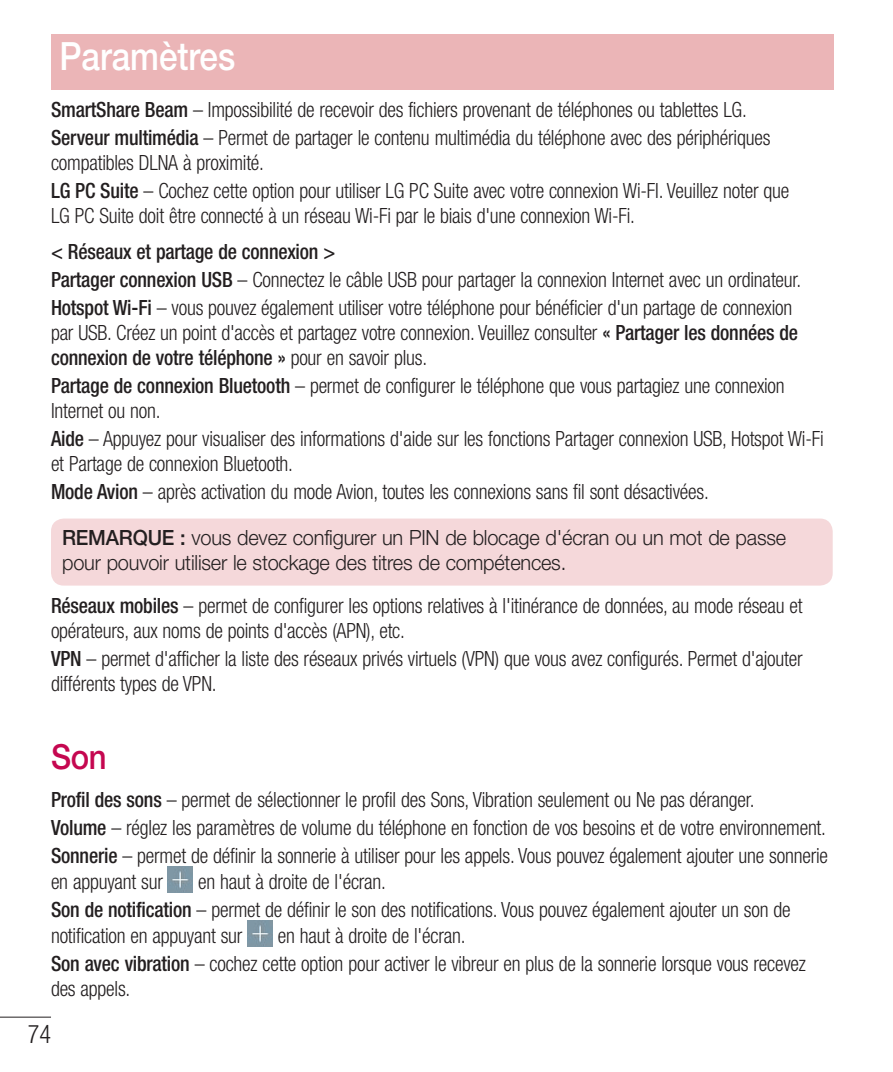
<style>
.page{position:relative;width:893px;height:1072px;background:#fff}
.page>*{position:absolute;margin:0;border:0;box-sizing:border-box;transform-origin:0 0}
.Head_01_Not_Contents{font:500 39px "Helvetica Neue LT Pro";color:#fff;scale:.85 1}
.M_head_02{font:500 34.5px "Helvetica Neue LT Pro";color:#c50750;scale:.9 1}
.t1{font:300 condensed 25.5px "Helvetica Neue LT Pro";color:#231f20;scale:.95 1}
.main{font:300 condensed 21px/25.2px "Helvetica Neue LT Pro";letter-spacing:-.01em;color:#231f20;scale:.95 1}
.t2{font:300 21px/25.2px "Helvetica Neue LT Pro";letter-spacing:-.01em;color:#231f20;scale:.95 1}
.main-2{font:500 condensed 21px "Helvetica Neue LT Pro";letter-spacing:-.01em;color:#231f20;scale:.95 1}
.s1{font-weight:500}
</style>
<div class="page">
<hr style="left:0;top:1016px;width:51px;height:1px;background:#231f20">
<div style="left:51px;top:518px;width:782px;height:67px;background:#f5d8da;border-radius:13px"></div>
<img style="left:168px;top:866px;width:25px;height:26px">
<img style="left:247px;top:920px;width:25px;height:26px">
<div style="left:51px;top:34px;width:782px;height:55px;background:#ebb5b7"></div>
<p class="Head_01_Not_Contents" style="left:60px;top:33px;width:208px">Paramètres</p>
<p class="main" style="left:51px;top:97px;width:734px"><span class="s1">SmartShare Beam</span> – Impossibilité de recevoir des fichiers provenant de téléphones ou tablettes LG.</p>
<p class="main" style="left:51px;top:125px;width:759px"><span class="s1">Serveur multimédia</span> – Permet de partager le contenu multimédia du téléphone avec des périphériques compatibles DLNA à proximité.</p>
<p class="main" style="left:51px;top:178px;width:778px"><span class="s1">LG PC Suite</span> – Cochez cette option pour utiliser LG PC Suite avec votre connexion Wi-FI. Veuillez noter que<br>LG PC Suite doit être connecté à un réseau Wi-Fi par le biais d'une connexion Wi-Fi.</p>
<p class="main-2" style="left:51px;top:239px;width:301px">&lt; Réseaux et partage de connexion &gt;</p>
<p class="main" style="left:51px;top:267px;width:791px"><span class="s1">Partager connexion USB</span> – Connectez le câble USB pour partager la connexion Internet avec un ordinateur.</p>
<p class="main" style="left:51px;top:295px;width:788px"><span class="s1">Hotspot Wi-Fi</span> – vous pouvez également utiliser votre téléphone pour bénéficier d'un partage de connexion par USB. Créez un point d'accès et partagez votre connexion. Veuillez consulter <span class="s1">« Partager les données de connexion de votre téléphone »</span> pour en savoir plus.</p>
<p class="main" style="left:51px;top:373px;width:774px"><span class="s1">Partage de connexion Bluetooth</span> – permet de configurer le téléphone que vous partagiez une connexion<br>Internet ou non.</p>
<p class="main" style="left:51px;top:426px;width:815px"><span class="s1">Aide</span> – Appuyez pour visualiser des informations d'aide sur les fonctions Partager connexion USB, Hotspot Wi-Fi et Partage de connexion Bluetooth.</p>
<p class="main" style="left:51px;top:479px;width:694px"><span class="s1">Mode Avion</span> – après activation du mode Avion, toutes les connexions sans fil sont désactivées.</p>
<p class="t2" style="left:62px;top:524px;width:764px"><span class="s1">REMARQUE :</span> vous devez configurer un PIN de blocage d'écran ou un mot de passe pour pouvoir utiliser le stockage des titres de compétences.</p>
<p class="main" style="left:51px;top:592px;width:793px"><span class="s1">Réseaux mobiles</span> – permet de configurer les options relatives à l'itinérance de données, au mode réseau et opérateurs, aux noms de points d'accès (APN), etc.</p>
<p class="main" style="left:51px;top:645px;width:793px"><span class="s1">VPN</span> – permet d'afficher la liste des réseaux privés virtuels (VPN) que vous avez configurés. Permet d'ajouter différents types de VPN.</p>
<p class="M_head_02" style="left:51px;top:736px;width:63px">Son</p>
<p class="main" style="left:51px;top:786px;width:742px"><span class="s1">Profil des sons</span> – permet de sélectionner le profil des Sons, Vibration seulement ou Ne pas déranger.</p>
<p class="main" style="left:51px;top:814px;width:817px"><span class="s1">Volume</span> – réglez les paramètres de volume du téléphone en fonction de vos besoins et de votre environnement.</p>
<p class="main" style="left:51px;top:841px;width:819px;line-height:26.4px"><span class="s1">Sonnerie</span> – permet de définir la sonnerie à utiliser pour les appels. Vous pouvez également ajouter une sonnerie en appuyant sur</p>
<p class="main" style="left:198px;top:868px;width:199px">en haut à droite de l'écran.</p>
<p class="main" style="left:51px;top:895px;width:780px;line-height:26.4px"><span class="s1">Son de notification</span> – permet de définir le son des notifications. Vous pouvez également ajouter un son de notification en appuyant sur</p>
<p class="main" style="left:278px;top:922px;width:199px">en haut à droite de l'écran.</p>
<p class="main" style="left:51px;top:950px;width:796px"><span class="s1">Son avec vibration</span> – cochez cette option pour activer le vibreur en plus de la sonnerie lorsque vous recevez des appels.</p>
<p class="t1" style="left:28px;top:1019px;width:26px">74</p>
</div>
